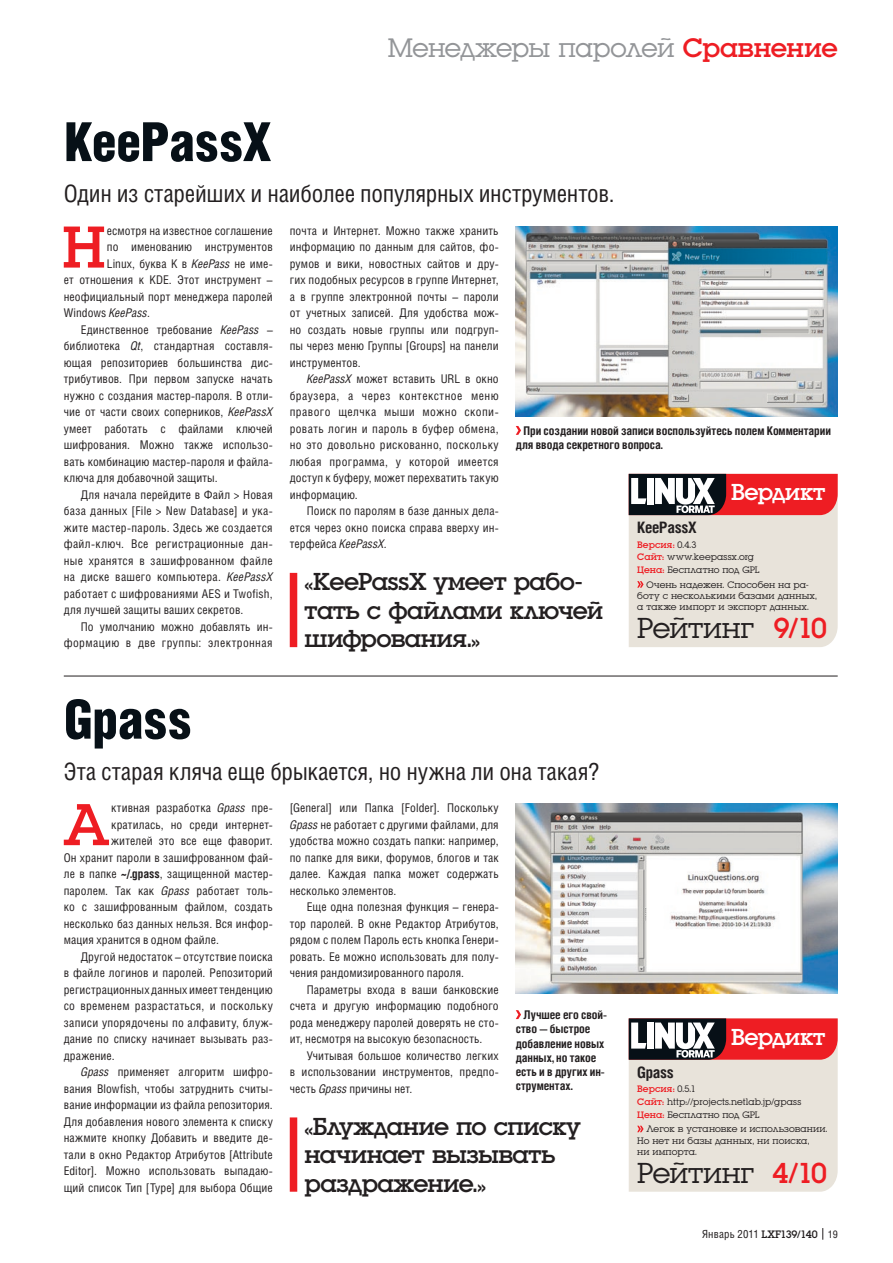
<style>
.page{position:relative;width:893px;height:1263px;background:#fff}
.page>*{position:absolute;margin:0;border:0;box-sizing:border-box;transform-origin:0 0}
.Text_Drop3{font:61.2px "Luga";color:#ee1d23}
.Head_2{font:900 54px "Helios Cond";letter-spacing:-.02em;color:#071017}
.Rating{font:30px "Luga";letter-spacing:-.01em;color:#231f20}
.t1{font:27.75px "Luga";letter-spacing:-.025em;color:#939598}
.Quote{font:25.5px/28.5px "Luga";letter-spacing:-.02em;color:#231f20}
.Lead{font:24px "Helios Cond";letter-spacing:-.01em;color:#231f20}
.Box_Title_Large{font:24px "Luga";letter-spacing:-.02em;color:#fff}
.Head{font:700 15.75px "Helios Cond";letter-spacing:-.02em;color:#231f20}
.Text_Indent{font:12px/16.5px "Helios Cond";letter-spacing:.01em;color:#231f20;text-align:justify}
.Text_Drop3-2{font:12px "Helios Cond";letter-spacing:.01em;color:#231f20}
.Image_Caption{font:700 12px/14.2px "Helios Cond";letter-spacing:-.005em;color:#231f20}
.Text_Indent-2{font:12px/16.5px "Helios Cond";letter-spacing:.03em;color:#231f20;text-align:right}
.t2{font:11.25px "Helios Cond";letter-spacing:.015em;color:#231f20}
.Resume{font:9.75px/11.2px "Luga";letter-spacing:.01em;color:#231f20}
.Details{font:9.75px "Luga";letter-spacing:.01em;color:#231f20}
.Details-2{font:9.75px "Luga";letter-spacing:.01em;color:#ee1d23}
.s1{color:#ee1d23}
.s2{font-style:italic}
.s3{color:#231f20}
.s4{font-weight:700}
.s5{font-family:"Luga"}
.s6{font-size:10.5px}
</style>
<div class="page">
<svg style="left:822px;top:1228px;width:1px;height:12px"></svg>
<img style="left:516px;top:226px;width:322px;height:190px">
<img style="left:516px;top:804px;width:322px;height:190px">
<div style="left:290px;top:573px;width:7px;height:74px;background:#ee1d23"></div>
<svg style="left:516px;top:426px;width:5px;height:9px"></svg>
<svg style="left:516px;top:1010px;width:5px;height:9px"></svg>
<svg style="left:629px;top:474px;width:209px;height:173px;background:#dcbeb8"></svg>
<svg style="left:629px;top:1018px;width:209px;height:174px;background:#dcbeb8"></svg>
<div style="left:290px;top:1117px;width:7px;height:75px;background:#ee1d23"></div>
<hr style="left:64px;top:676px;width:774px;height:1px;background:#231f20">
<p class="Head_2" style="left:64px;top:111px;width:209px">KeePassX</p>
<h3 class="t1" style="left:388px;top:35px;width:451px">Менеджеры паролей <span class="s1">Сравнение</span></h3>
<p class="Lead" style="left:64px;top:179px;width:552px">Один из старейших и наиболее популярных инструментов.</p>
<p class="Text_Drop3" style="left:62px;top:218px;width:45px">Н</p>
<p class="Text_Drop3-2" style="left:107px;top:223px;width:167px">есмотря на известное соглашение</p>
<p class="Text_Drop3-2" style="left:107px;top:240px;width:167px">по именованию инструментов</p>
<p class="Text_Drop3-2" style="left:107px;top:256px;width:166px">Linux, буква K в <span class="s2">KeePass</span> не име-</p>
<p class="Text_Drop3-2" style="left:64px;top:273px;width:210px">ет отношения к KDE. Этот инструмент –</p>
<p class="Text_Drop3-2" style="left:64px;top:289px;width:210px">неофициальный порт менеджера паролей</p>
<p class="Text_Drop3-2" style="left:64px;top:306px;width:88px">Windows <span class="s2">KeePass</span>.</p>
<p class="Text_Indent" style="left:64px;top:321px;width:210px;text-indent:17px">Единственное требование <span class="s2">KeePass</span> – библиотека <span class="s2">Qt</span>, стандартная составля&shy;ющая репозиториев большинства дис&shy;трибутивов. При первом запуске начать нужно с создания мастер-пароля. В отли&shy;чие от части своих соперников, <span class="s2">KeePassX </span>умеет работать с файлами ключей шифрования. Можно также использо&shy;вать комбинацию мастер-пароля и файла&shy;ключа для добавочной защиты.</p>
<p class="Text_Indent" style="left:64px;top:486px;width:210px;text-indent:17px">Для начала перейдите в Файл &gt; Новая база данных [File &gt; New Database] и ука&shy;жите мастер-пароль. Здесь же создается файл-ключ. Все регистрационные дан&shy;ные хранятся в зашифрованном файле на диске вашего компьютера. <span class="s2">KeePassX </span>работает с шифрованиями AES и Twofish, для лучшей защиты ваших секретов.</p>
<p class="Text_Indent-2" style="left:64px;top:618px;width:210px">По умолчанию можно добавлять ин&shy;формацию в две группы: электронная</p>
<p class="Text_Indent" style="left:290px;top:222px;width:210px">почта и Интернет. Можно также хранить информацию по данным для сайтов, фо&shy;румов и вики, новостных сайтов и дру&shy;гих подобных ресурсов в группе Интернет, а в группе электронной почты – пароли от учетных записей. Для удобства мож&shy;но создать новые группы или подгруп&shy;пы через меню Группы [Groups] на панели инструментов.</p>
<p class="Text_Indent" style="left:290px;top:370px;width:210px;text-indent:17px"><span class="s2">KeePassX</span> может вставить URL в окно браузера, а через контекстное меню правого щелчка мыши можно скопи&shy;ровать логин и пароль в буфер обмена, но это довольно рискованно, поскольку любая программа, у которой имеется доступ к буферу, может перехватить такую информацию.</p>
<p class="Text_Indent" style="left:290px;top:502px;width:209px;text-indent:17px">Поиск по паролям в базе данных дела&shy;ется через окно поиска справа вверху ин&shy;терфейса <span class="s2">KeePassX.</span></p>
<p class="Image_Caption" style="left:516px;top:423px;width:317px;text-indent:8px">При создании новой записи воспользуйтесь полем Комментарии для ввода секретного вопроса.</p>
<p class="Box_Title_Large" style="left:731px;top:481px;width:96px">Вердикт</p>
<p class="Head" style="left:637px;top:518px;width:61px">KeePassX</p>
<p class="Details-2" style="left:637px;top:540px;width:61px">Версия: <span class="s3">0.4.3</span></p>
<p class="Details" style="left:637px;top:553px;width:118px"><span class="s1">Сайт:</span> www.keepassx.org</p>
<p class="Details" style="left:637px;top:565px;width:124px"><span class="s1">Цена:</span> Бесплатно под GPL</p>
<p class="Quote" style="left:305px;top:568px;width:300px">«KeePassX умеет рабо&shy;тать с файлами ключей шифрования.»</p>
<p class="Resume" style="left:637px;top:579px;width:181px;text-indent:9px">Очень надежен. Способен на ра&shy;боту с несколькими базами данных, а также импорт и экспорт данных.</p>
<p class="Rating" style="left:637px;top:614px;width:191px">Рейтинг <span class="s1">9/10</span></p>
<p class="Head_2" style="left:64px;top:688px;width:130px">Gpass</p>
<p class="Lead" style="left:64px;top:757px;width:537px">Эта старая кляча еще брыкается, но нужна ли она такая?</p>
<p class="Text_Drop3" style="left:63px;top:795px;width:48px">А</p>
<p class="Text_Drop3-2" style="left:111px;top:801px;width:162px">ктивная разработка <span class="s2">Gpass</span> пре-</p>
<p class="Text_Drop3-2" style="left:111px;top:817px;width:163px">кратилась, но среди интернет-</p>
<p class="Text_Drop3-2" style="left:111px;top:834px;width:163px">жителей это все еще фаворит.</p>
<p class="Text_Drop3-2" style="left:64px;top:850px;width:209px">Он хранит пароли в зашифрованном фай-</p>
<p class="Text_Drop3-2" style="left:64px;top:867px;width:210px">ле в папке <span class="s4">~/.gpass</span>, защищенной мастер-</p>
<p class="Text_Drop3-2" style="left:64px;top:883px;width:209px">паролем. Так как <span class="s2">Gpass</span> работает толь-</p>
<p class="Text_Drop3-2" style="left:64px;top:900px;width:210px">ко с зашифрованным файлом, создать</p>
<p class="Text_Drop3-2" style="left:64px;top:916px;width:209px">несколько баз данных нельзя. Вся инфор-</p>
<p class="Text_Drop3-2" style="left:64px;top:933px;width:157px">мация хранится в одном файле.</p>
<p class="Text_Indent" style="left:64px;top:948px;width:210px;text-indent:17px">Другой недостаток – отсутствие поиска в файле логинов и паролей. Репозиторий регистрационных данных имеет тенденцию со временем разрастаться, и поскольку записи упорядочены по алфавиту, блуж&shy;дание по списку начинает вызывать раз&shy;дражение.</p>
<p class="Text_Indent" style="left:64px;top:1063px;width:210px;text-indent:17px"><span class="s2">Gpass</span> применяет алгоритм шифро&shy;вания Blowfish, чтобы затруднить считы&shy;вание информации из файла репозитория.<br>Для добавления нового элемента к списку нажмите кнопку Добавить и введите де&shy;тали в окно Редактор Атрибутов [Attribute Editor]. Можно использовать выпадаю&shy;щий список Тип [Type] для выбора Общие</p>
<p class="Text_Indent" style="left:290px;top:799px;width:210px">[General] или Папка [Folder]. Поскольку <span class="s2">Gpass</span> не работает с другими файлами, для удобства можно создать папки: например, по папке для вики, форумов, блогов и так далее. Каждая папка может содержать несколько элементов.</p>
<p class="Text_Indent" style="left:290px;top:898px;width:210px;text-indent:17px">Еще одна полезная функция – генера&shy;тор паролей. В окне Редактор Атрибутов, рядом с полем Пароль есть кнопка Генери&shy;ровать. Ее можно использовать для полу&shy;чения рандомизированного пароля.</p>
<p class="Text_Indent" style="left:290px;top:981px;width:210px;text-indent:17px">Параметры входа в ваши банковские счета и другую информацию подобного рода менеджеру паролей доверять не сто&shy;ит, несмотря на высокую безопасность.</p>
<p class="Text_Indent" style="left:290px;top:1047px;width:210px;text-indent:17px">Учитывая большое количество легких в использовании инструментов, предпо&shy;честь <span class="s2">Gpass</span> причины нет.</p>
<p class="Quote" style="left:305px;top:1112px;width:278px">«Блуждание по списку начинает вызывать раздражение.»</p>
<p class="Image_Caption" style="left:516px;top:1007px;width:92px;text-indent:8px">Лучшее его свой&shy;ство — быстрое добавление новых данных, но такое есть и в других ин&shy;струментах.</p>
<p class="Head" style="left:637px;top:1063px;width:38px">Gpass</p>
<p class="Box_Title_Large" style="left:731px;top:1025px;width:96px">Вердикт</p>
<p class="Details-2" style="left:637px;top:1084px;width:60px">Версия: <span class="s3">0.5.1</span></p>
<p class="Details" style="left:637px;top:1097px;width:166px"><span class="s1">Сайт:</span> http://projects.netlab.jp/gpass</p>
<p class="Details" style="left:637px;top:1110px;width:124px"><span class="s1">Цена:</span> Бесплатно под GPL</p>
<p class="Resume" style="left:637px;top:1123px;width:192px;text-indent:9px">Легок в установке и использовании.<br>Но нет ни базы данных, ни поиска,<br>ни импорта.</p>
<p class="Rating" style="left:637px;top:1159px;width:191px">Рейтинг <span class="s1">4/10</span></p>
<p class="t2" style="left:702px;top:1227px;width:137px">Январь 2011 <span class="s5">LXF139/140</span> <span class="s6">19</span></p>
</div>
